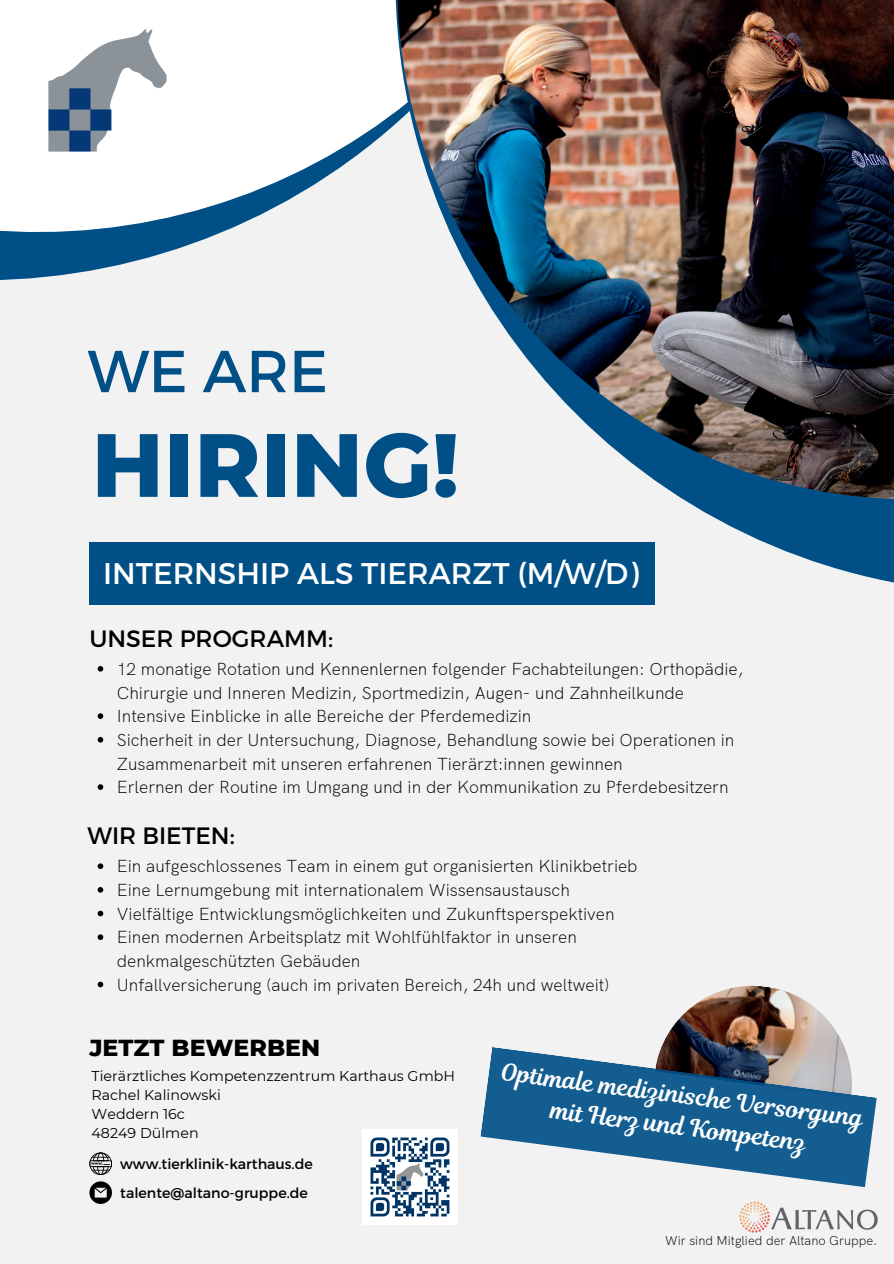
<style>
.page{position:relative;width:894px;height:1264px;background:#fff}
.page>*{position:absolute;margin:0;border:0;box-sizing:border-box;transform-origin:0 0}
.t1{font:800 89.55px "Montserrat";color:#005087}
.t2{font:59.1px "Montserrat";color:#005087}
.t3{font:29.85px "Montserrat";color:#fff}
.t4{font:23.85px/31.5px "Magnolia Script";color:#fff;text-align:center}
.t5{font:23.7px "Montserrat";color:#000}
.t6{font:800 23.7px "Montserrat";color:#000}
.t7{font:300 17.25px/23.7px "HK Grotesk";color:#000}
.t8{font:14.25px/19.2px "Montserrat";color:#000}
.t9{font:300 12.75px "HK Grotesk";color:#000}
</style>
<div class="page">
<div style="left:0;top:0;width:893px;height:1263px;background:#f2f2f2"></div>
<svg style="left:89px;top:1181px;width:23px;height:22px"></svg>
<svg style="left:0;top:0;width:395px;height:280px;fill:#fff"></svg>
<div style="left:89px;top:542px;width:565px;height:62px;background:#005087"></div>
<svg style="left:395px;top:0;width:498px;height:593px"></svg>
<img style="left:739px;top:1201px;width:139px;height:31px">
<svg style="left:89px;top:1152px;width:23px;height:22px"></svg>
<img style="left:662px;top:985px;width:182px;height:61px">
<svg style="left:480px;top:1046px;width:396px;height:141px;fill:#145d90"></svg>
<img style="left:397px;top:0;width:496px;height:499px">
<img style="left:49px;top:29px;width:118px;height:122px">
<img style="left:362px;top:1129px;width:95px;height:95px">
<svg style="left:98px;top:863px;width:5px;height:6px"></svg>
<svg style="left:98px;top:887px;width:5px;height:5px"></svg>
<svg style="left:98px;top:910px;width:5px;height:6px"></svg>
<svg style="left:98px;top:934px;width:5px;height:6px"></svg>
<svg style="left:98px;top:981px;width:5px;height:6px"></svg>
<svg style="left:98px;top:666px;width:5px;height:5px"></svg>
<svg style="left:98px;top:713px;width:5px;height:6px"></svg>
<svg style="left:98px;top:737px;width:5px;height:5px"></svg>
<svg style="left:98px;top:784px;width:5px;height:6px"></svg>
<h2 class="t2" style="left:87px;top:333px;width:242px">WE ARE</h2>
<h1 class="t1" style="left:91px;top:410px;width:369px">HIRING!</h1>
<h3 class="t3" style="left:103px;top:554px;width:537px">INTERNSHIP ALS TIERARZT (M/W/D)</h3>
<h3 class="t5" style="left:89px;top:623px;width:245px">UNSER PROGRAMM:</h3>
<p class="t7" style="left:117px;top:656px;width:628px">12 monatige Rotation und Kennenlernen folgender Fachabteilungen: Orthopädie, Chirurgie und Inneren Medizin, Sportmedizin, Augen- und Zahnheilkunde Intensive Einblicke in alle Bereiche der Pferdemedizin<br>Sicherheit in der Untersuchung, Diagnose, Behandlung sowie bei Operationen in Zusammenarbeit mit unseren erfahrenen Tierärzt:innen gewinnen<br>Erlernen der Routine im Umgang und in der Kommunikation zu Pferdebesitzern</p>
<h3 class="t5" style="left:87px;top:820px;width:149px">WIR BIETEN:</h3>
<p class="t7" style="left:117px;top:854px;width:522px">Ein aufgeschlossenes Team in einem gut organisierten Klinikbetrieb Eine Lernumgebung mit internationalem Wissensaustausch Vielfältige Entwicklungsmöglichkeiten und Zukunftsperspektiven Einen modernen Arbeitsplatz mit Wohlfühlfaktor in unseren denkmalgeschützten Gebäuden<br>Unfallversicherung (auch im privaten Bereich, 24h und weltweit)</p>
<h3 class="t6" style="left:89px;top:1033px;width:232px">JETZT BEWERBEN</h3>
<p class="t8" style="left:91px;top:1065px;width:365px">Tierärztliches Kompetenzzentrum Karthaus GmbH<br>Rachel Kalinowski<br>Weddern 16c<br>48249 Dülmen</p>
<p class="t8" style="left:120px;top:1153px;width:194px">www.tierklinik-karthaus.de</p>
<p class="t8" style="left:120px;top:1182px;width:189px">talente@altano-gruppe.de</p>
<h3 class="t4" style="left:503px;top:1057px;width:366px;rotate:7deg">Optimale medizinische Versorgung mit Herz und Kompetenz</h3>
<p class="t9" style="left:665px;top:1232px;width:213px">Wir sind Mitglied der Altano Gruppe.</p>
</div>
